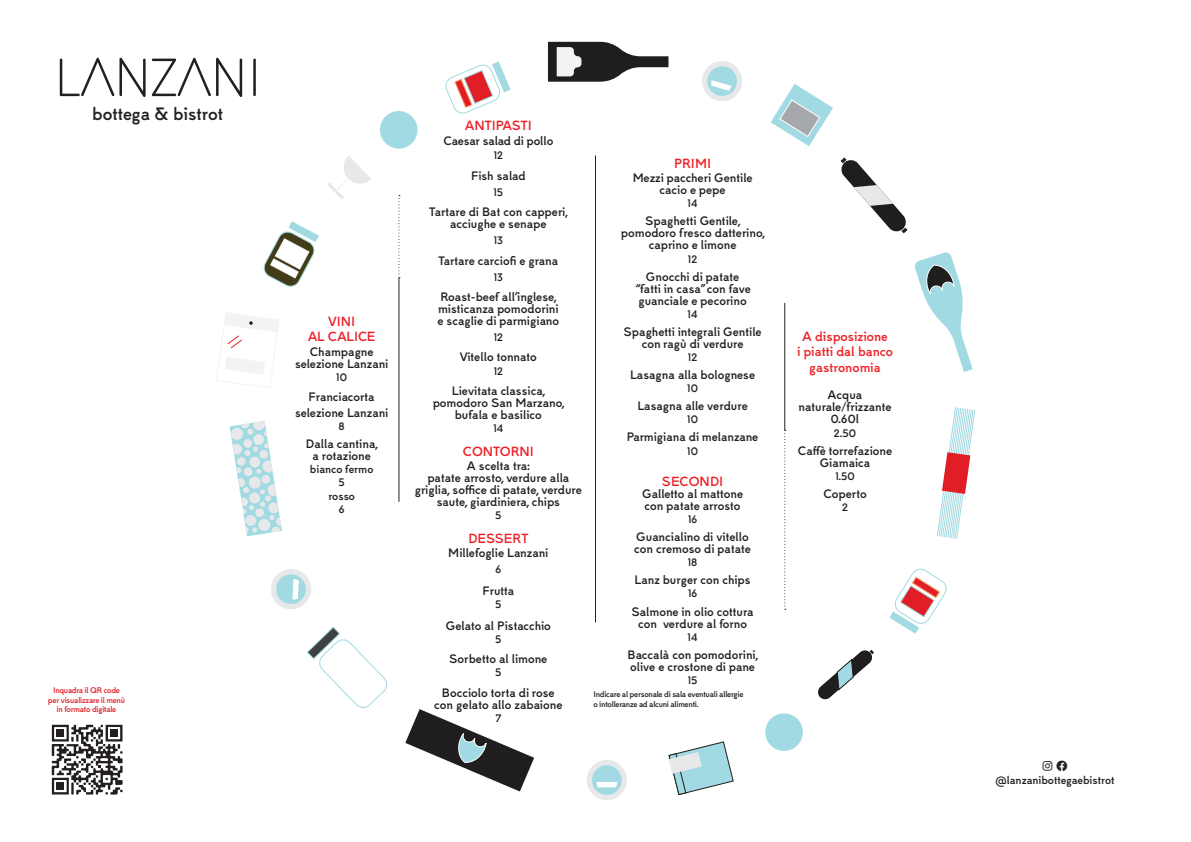
<style>
.page{position:relative;width:1191px;height:842px;background:#fff}
.page>*{position:absolute;margin:0;border:0;box-sizing:border-box;transform-origin:0 0}
.t1{font:600 17.5px "Superspitze Grotesk";color:#231f20}
.t2{font:600 13px/15.6px "Superspitze Grotesk";color:#ee2026;text-align:center}
.t3{font:600 12px/12px "Superspitze Grotesk";color:#231f20;text-align:center}
.t4{font:600 11px "Superspitze Grotesk";color:#231f20}
.t5{font:11px "Font Awesome 5 Brands";color:#231f20}
.t6{font:600 8px "Superspitze Grotesk";letter-spacing:-.03em;color:#231f20}
.t7{font:600 8px "Superspitze Grotesk";letter-spacing:-.03em;color:#e11e25}
</style>
<div class="page">
<svg style="left:60px;top:58px;width:86px;height:39px"></svg>
<svg style="left:152px;top:58px;width:90px;height:39px"></svg>
<hr style="left:253px;top:59px;width:3px;height:37px;background:#231f20">
<hr style="left:595px;top:155px;width:1px;height:467px;background:#231f20">
<svg style="left:398px;top:195px;width:2px;height:83px"></svg>
<hr style="left:784px;top:303px;width:1px;height:127px;background:#231f20">
<hr style="left:398px;top:278px;width:1px;height:224px;background:#231f20">
<svg style="left:784px;top:430px;width:1px;height:180px"></svg>
<svg style="left:52px;top:725px;width:71px;height:70px"></svg>
<div style="left:57px;top:730px;width:7px;height:7px;background:#231f20"></div>
<div style="left:110px;top:730px;width:8px;height:7px;background:#231f20"></div>
<div style="left:57px;top:782px;width:7px;height:8px;background:#231f20"></div>
<svg style="left:307px;top:626px;width:80px;height:82px"></svg>
<svg style="left:405px;top:709px;width:129px;height:83px"></svg>
<svg style="left:915px;top:252px;width:57px;height:120px"></svg>
<svg style="left:548px;top:42px;width:120px;height:40px"></svg>
<svg style="left:216px;top:313px;width:63px;height:75px"></svg>
<div style="left:587px;top:760px;width:40px;height:40px;background:#e6e8e9;border-radius:50%"></div>
<div style="left:592px;top:765px;width:29px;height:30px;background:#a1dae2;border-radius:50%"></div>
<svg style="left:596px;top:782px;width:21px;height:5px"></svg>
<svg style="left:702px;top:61px;width:40px;height:40px"></svg>
<svg style="left:889px;top:568px;width:58px;height:66px"></svg>
<svg style="left:840px;top:157px;width:67px;height:76px"></svg>
<svg style="left:230px;top:421px;width:52px;height:115px"></svg>
<svg style="left:327px;top:156px;width:44px;height:43px"></svg>
<svg style="left:771px;top:84px;width:62px;height:62px"></svg>
<svg style="left:263px;top:221px;width:56px;height:66px"></svg>
<svg style="left:937px;top:407px;width:38px;height:132px"></svg>
<svg style="left:818px;top:649px;width:56px;height:51px"></svg>
<svg style="left:668px;top:742px;width:65px;height:53px"></svg>
<div style="left:380px;top:111px;width:37px;height:38px;background:#a1dae2;border-radius:50%"></div>
<svg style="left:271px;top:569px;width:40px;height:40px"></svg>
<div style="left:765px;top:713px;width:38px;height:38px;background:#a1dae2;border-radius:50%"></div>
<svg style="left:445px;top:62px;width:65px;height:52px"></svg>
<p class="t1" style="left:92px;top:103px;width:133px">bottega &amp; bistrot</p>
<p class="t7" style="left:53px;top:685px;width:68px">Inquadra il QR code</p>
<p class="t7" style="left:48px;top:695px;width:79px">per visualizzare il menù</p>
<p class="t7" style="left:57px;top:704px;width:61px">in formato digitale</p>
<p class="t2" style="left:328px;top:314px;width:29px">VINI</p>
<p class="t2" style="left:308px;top:329px;width:69px">AL CALICE</p>
<p class="t3" style="left:310px;top:346px;width:65px">Champagne</p>
<p class="t3" style="left:295px;top:358px;width:95px">selezione Lanzani</p>
<p class="t4" style="left:336px;top:370px;width:12px">10</p>
<p class="t3" style="left:308px;top:392px;width:68px">Franciacorta</p>
<p class="t3" style="left:295px;top:407px;width:95px">selezione Lanzani</p>
<p class="t4" style="left:338px;top:419px;width:8px">8</p>
<p class="t3" style="left:306px;top:438px;width:74px">Dalla cantina,</p>
<p class="t3" style="left:312px;top:450px;width:60px">a rotazione</p>
<p class="t4" style="left:310px;top:463px;width:65px">bianco fermo</p>
<p class="t4" style="left:338px;top:476px;width:8px">5</p>
<p class="t4" style="left:328px;top:489px;width:28px">rosso</p>
<p class="t4" style="left:339px;top:502px;width:7px">6</p>
<p class="t2" style="left:465px;top:118px;width:69px">ANTIPASTI</p>
<p class="t3" style="left:443px;top:136px;width:112px">Caesar salad di pollo</p>
<p class="t4" style="left:494px;top:148px;width:11px">12</p>
<p class="t3" style="left:471px;top:171px;width:56px">Fish salad</p>
<p class="t4" style="left:493px;top:185px;width:11px">15</p>
<p class="t3" style="left:429px;top:207px;width:141px">Tartare di Bat con capperi, acciughe e senape</p>
<p class="t4" style="left:493px;top:233px;width:11px">13</p>
<p class="t3" style="left:438px;top:256px;width:121px">Tartare carciofi e grana</p>
<p class="t4" style="left:493px;top:270px;width:11px">13</p>
<p class="t3" style="left:440px;top:292px;width:118px">Roast-beef all’inglese,</p>
<p class="t3" style="left:438px;top:304px;width:122px">misticanza pomodorini</p>
<p class="t3" style="left:437px;top:316px;width:123px">e scaglie di parmigiano</p>
<p class="t4" style="left:494px;top:330px;width:11px">12</p>
<p class="t3" style="left:460px;top:352px;width:79px">Vitello tonnato</p>
<p class="t4" style="left:494px;top:364px;width:11px">12</p>
<p class="t3" style="left:452px;top:385px;width:95px">Lievitata classica,</p>
<p class="t3" style="left:433px;top:397px;width:134px">pomodoro San Marzano,</p>
<p class="t3" style="left:455px;top:409px;width:89px">bufala e basilico</p>
<p class="t4" style="left:493px;top:422px;width:11px">14</p>
<p class="t2" style="left:463px;top:444px;width:73px">CONTORNI</p>
<p class="t3" style="left:467px;top:461px;width:65px">A scelta tra:</p>
<p class="t3" style="left:415px;top:473px;width:169px">patate arrosto, verdure alla griglia, soffice di patate, verdure saute, giardiniera, chips</p>
<p class="t4" style="left:495px;top:509px;width:8px">5</p>
<p class="t2" style="left:468px;top:531px;width:61px">DESSERT</p>
<p class="t3" style="left:448px;top:548px;width:102px">Millefoglie Lanzani</p>
<p class="t4" style="left:495px;top:562px;width:7px">6</p>
<p class="t3" style="left:482px;top:585px;width:34px">Frutta</p>
<p class="t4" style="left:495px;top:597px;width:8px">5</p>
<p class="t3" style="left:446px;top:620px;width:107px">Gelato al Pistacchio</p>
<p class="t4" style="left:495px;top:632px;width:8px">5</p>
<p class="t3" style="left:449px;top:653px;width:100px">Sorbetto al limone</p>
<p class="t4" style="left:495px;top:666px;width:8px">5</p>
<p class="t3" style="left:442px;top:687px;width:114px">Bocciolo torta di rose</p>
<p class="t3" style="left:434px;top:699px;width:130px">con gelato allo zabaione</p>
<p class="t4" style="left:496px;top:711px;width:7px">7</p>
<p class="t2" style="left:674px;top:156px;width:39px">PRIMI</p>
<p class="t3" style="left:632px;top:173px;width:121px">Mezzi paccheri Gentile</p>
<p class="t3" style="left:659px;top:185px;width:67px">cacio e pepe</p>
<p class="t4" style="left:687px;top:197px;width:11px">14</p>
<p class="t3" style="left:645px;top:216px;width:97px">Spaghetti Gentile,</p>
<p class="t3" style="left:621px;top:228px;width:146px">pomodoro fresco datterino,</p>
<p class="t3" style="left:648px;top:240px;width:89px">caprino e limone</p>
<p class="t4" style="left:688px;top:252px;width:11px">12</p>
<p class="t3" style="left:646px;top:271px;width:95px">Gnocchi di patate</p>
<p class="t3" style="left:636px;top:283px;width:116px">“fatti in casa” con fave</p>
<p class="t3" style="left:638px;top:295px;width:110px">guanciale e pecorino</p>
<p class="t4" style="left:687px;top:307px;width:11px">14</p>
<p class="t3" style="left:623px;top:326px;width:139px">Spaghetti integrali Gentile</p>
<p class="t3" style="left:641px;top:338px;width:103px">con ragù di verdure</p>
<p class="t4" style="left:688px;top:350px;width:11px">12</p>
<p class="t3" style="left:630px;top:369px;width:127px">Lasagna alla bolognese</p>
<p class="t4" style="left:687px;top:382px;width:12px">10</p>
<p class="t3" style="left:637px;top:401px;width:112px">Lasagna alle verdure</p>
<p class="t4" style="left:687px;top:413px;width:12px">10</p>
<p class="t3" style="left:627px;top:432px;width:133px">Parmigiana di melanzane</p>
<p class="t4" style="left:687px;top:444px;width:12px">10</p>
<p class="t2" style="left:662px;top:474px;width:63px">SECONDI</p>
<p class="t3" style="left:642px;top:488px;width:103px">Galletto al mattone</p>
<p class="t3" style="left:644px;top:500px;width:97px">con patate arrosto</p>
<p class="t4" style="left:688px;top:512px;width:11px">16</p>
<p class="t3" style="left:636px;top:531px;width:114px">Guancialino di vitello</p>
<p class="t3" style="left:634px;top:543px;width:118px">con cremoso di patate</p>
<p class="t4" style="left:688px;top:556px;width:11px">18</p>
<p class="t3" style="left:634px;top:575px;width:118px">Lanz burger con chips</p>
<p class="t4" style="left:688px;top:587px;width:11px">16</p>
<p class="t3" style="left:631px;top:606px;width:124px">Salmone in olio cottura</p>
<p class="t3" style="left:638px;top:618px;width:111px">con verdure al forno</p>
<p class="t4" style="left:687px;top:630px;width:11px">14</p>
<p class="t3" style="left:627px;top:649px;width:133px">Baccalà con pomodorini,</p>
<p class="t3" style="left:630px;top:661px;width:126px">olive e crostone di pane</p>
<p class="t4" style="left:687px;top:673px;width:11px">15</p>
<p class="t6" style="left:593px;top:689px;width:151px">Indicare al personale di sala eventuali allergie</p>
<p class="t6" style="left:593px;top:699px;width:106px">o intolleranze ad alcuni alimenti.</p>
<p class="t2" style="left:802px;top:329px;width:87px">A disposizione</p>
<p class="t2" style="left:797px;top:344px;width:98px">i piatti dal banco gastronomia</p>
<p class="t3" style="left:827px;top:390px;width:36px">Acqua</p>
<p class="t3" style="left:798px;top:402px;width:95px">naturale/frizzante</p>
<p class="t3" style="left:831px;top:414px;width:30px">0.60l</p>
<p class="t4" style="left:834px;top:426px;width:24px">2.50</p>
<p class="t3" style="left:798px;top:445px;width:96px">Caffè torrefazione<br>Giamaica</p>
<p class="t4" style="left:835px;top:469px;width:21px">1.50</p>
<p class="t3" style="left:823px;top:488px;width:45px">Coperto</p>
<p class="t4" style="left:842px;top:500px;width:7px">2</p>
<p class="t5" style="left:1042px;top:761px;width:26px">■▲▼ □□</p>
<p class="t4" style="left:995px;top:773px;width:121px">@lanzanibottegaebistrot</p>
</div>
